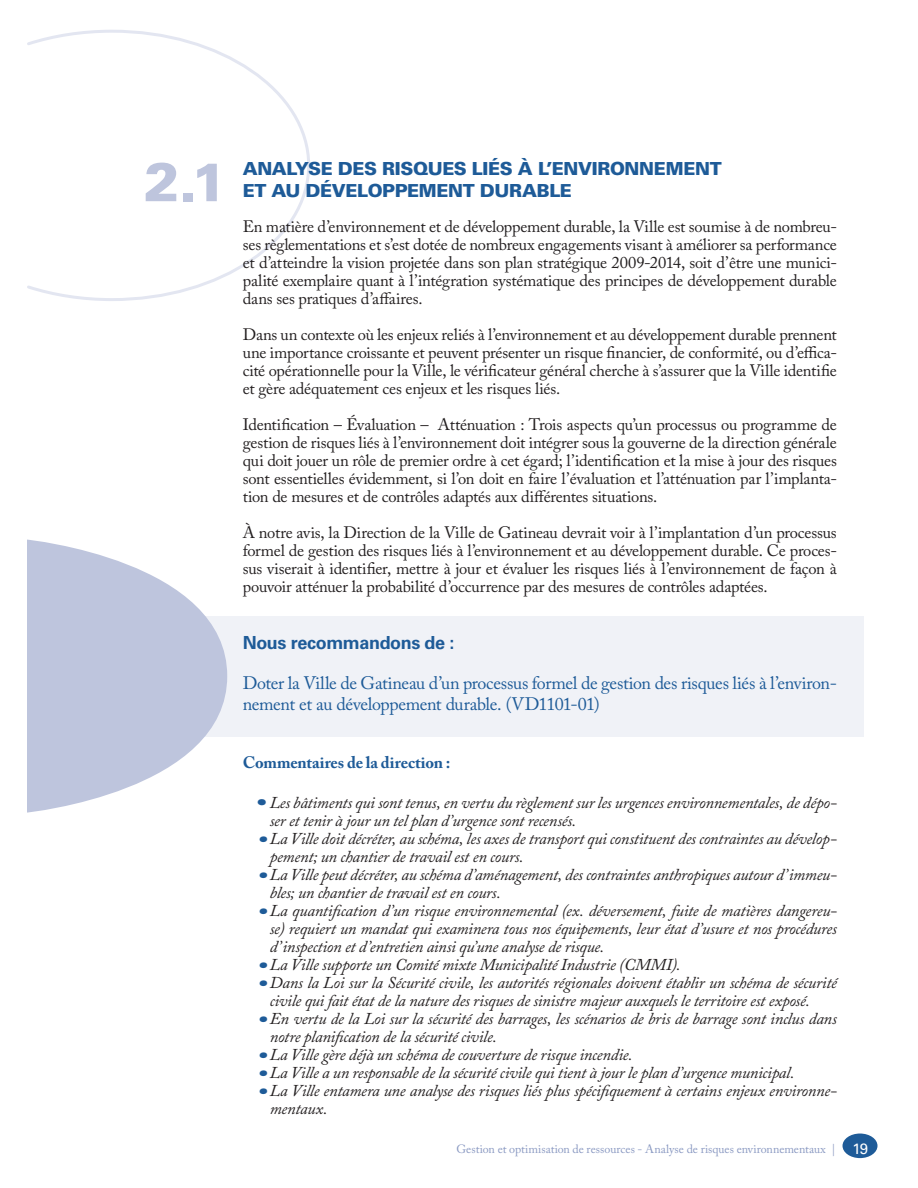
<style>
.page{position:relative;width:918px;height:1188px;background:#fff}
.page>*{position:absolute;margin:0;border:0;box-sizing:border-box;transform-origin:0 0}
.t1{font:900 54px "Univers LT Std";color:#bec5dd}
.Recommandation{font:18px/21.6px "Adobe Caslon Pro";letter-spacing:-.02em;color:#1e5b98}
.t2{font:900 18px "Univers LT Std";letter-spacing:-.02em;color:#1e5b98}
.Titre_des_recommanda{font:700 18px "Univers LT Std";letter-spacing:-.02em;color:#1e5b98}
.Sous-titre{font:16.5px/18px "Adobe Caslon Pro";letter-spacing:-.015em;color:#231f20;text-align:justify}
.liste_à_puces{font:italic 16.5px/18px "Adobe Caslon Pro";letter-spacing:-.015em;color:#231f20}
.Sous-titre-2{font:700 16.5px "Adobe Caslon Pro";letter-spacing:-.01em;color:#1e5b98}
.Texte{font:12px "Adobe Caslon Pro";color:#8a99c2}
.s1{font-style:normal;font-size:27px;color:#1e5b98}
.s2{font-size:27px;color:#1e5b98}
.s3{font-family:"Univers LT Std";font-size:15px;color:#fff}
</style>
<div class="page">
<div style="left:843px;top:1134px;width:34px;height:24px;background:#1e5b98;border-radius:50%"></div>
<div style="left:52px;top:616px;width:812px;height:121px;background:#f0f2f7"></div>
<svg style="left:27px;top:540px;width:200px;height:273px;fill:#bec5dd"></svg>
<svg style="left:27px;top:30px;width:283px;height:271px"></svg>
<p class="t1" style="left:144px;top:148px;width:85px">2.1</p>
<p class="t2" style="left:243px;top:157px;width:480px">ANALYSE DES RISQUES LIÉS À L’ENVIRONNEMENT</p>
<p class="t2" style="left:243px;top:179px;width:331px">ET AU DÉVELOPPEMENT DURABLE</p>
<p class="Sous-titre" style="left:243px;top:217px;width:596px">En matière d’environnement et de développement durable, la Ville est soumise à de nombreu&shy;ses règlementations et s’est dotée de nombreux engagements visant à améliorer sa performance et d’atteindre la vision projetée dans son plan stratégique 2009-2014, soit d’être une munici&shy;palité exemplaire quant à l’intégration systématique des principes de développement durable dans ses pratiques d’affaires.</p>
<p class="Sous-titre" style="left:243px;top:325px;width:596px">Dans un contexte où les enjeux reliés à l’environnement et au développement durable prennent une importance croissante et peuvent présenter un risque financier, de conformité, ou d’effica&shy;cité opérationnelle pour la Ville, le vérificateur général cherche à s’assurer que la Ville identifie et gère adéquatement ces enjeux et les risques liés.</p>
<p class="Sous-titre" style="left:243px;top:415px;width:596px">Identification – Évaluation – Atténuation : Trois aspects qu’un processus ou programme de gestion de risques liés à l’environnement doit intégrer sous la gouverne de la direction générale qui doit jouer un rôle de premier ordre à cet égard; l’identification et la mise à jour des risques sont essentielles évidemment, si l’on doit en faire l’évaluation et l’atténuation par l’implanta&shy;tion de mesures et de contrôles adaptés aux différentes situations.</p>
<p class="Sous-titre" style="left:243px;top:523px;width:596px">À notre avis, la Direction de la Ville de Gatineau devrait voir à l’implantation d’un processus formel de gestion des risques liés à l’environnement et au développement durable. Ce proces&shy;sus viserait à identifier, mettre à jour et évaluer les risques liés à l’environnement de façon à pouvoir atténuer la probabilité d’occurrence par des mesures de contrôles adaptées.</p>
<p class="Titre_des_recommanda" style="left:243px;top:632px;width:213px">Nous recommandons de :</p>
<p class="Recommandation" style="left:243px;top:672px;width:596px">Doter la Ville de Gatineau d’un processus formel de gestion des risques liés à l’environ&shy;nement et au développement durable. (VD1101-01)</p>
<p class="Sous-titre-2" style="left:243px;top:753px;width:209px">Commentaires de la direction :</p>
<p class="liste_à_puces" style="left:270px;top:793px;width:569px;text-indent:-14px"><span class="s1">•</span>Les bâtiments qui sont tenus, en vertu du règlement sur les urgences environnementales, de dépo&shy;ser et tenir à jour un tel plan d’urgence sont recensés.</p>
<p class="liste_à_puces" style="left:270px;top:829px;width:569px;text-indent:-14px"><span class="s2">•</span>La Ville doit décréter, au schéma, les axes de transport qui constituent des contraintes au dévelop&shy;pement; un chantier de travail est en cours.</p>
<p class="liste_à_puces" style="left:270px;top:865px;width:569px;text-indent:-14px"><span class="s2">•</span>La Ville peut décréter, au schéma d’aménagement, des contraintes anthropiques autour d’immeu&shy;bles; un chantier de travail est en cours.</p>
<p class="liste_à_puces" style="left:270px;top:901px;width:569px;text-align:justify;text-indent:-14px"><span class="s2">•</span>La quantification d’un risque environnemental (ex. déversement, fuite de matières dangereu&shy;se) requiert un mandat qui examinera tous nos équipements, leur état d’usure et nos procédures d’inspection et d’entretien ainsi qu’une analyse de risque.</p>
<p class="liste_à_puces" style="left:256px;top:955px;width:426px"><span class="s2">•</span>La Ville supporte un Comité mixte Municipalité Industrie (CMMI).</p>
<p class="liste_à_puces" style="left:270px;top:973px;width:569px;text-indent:-14px"><span class="s2">•</span>Dans la Loi sur la Sécurité civile, les autorités régionales doivent établir un schéma de sécurité civile qui fait état de la nature des risques de sinistre majeur auxquels le territoire est exposé.</p>
<p class="liste_à_puces" style="left:270px;top:1009px;width:569px;text-indent:-14px"><span class="s2">•</span>En vertu de la Loi sur la sécurité des barrages, les scénarios de bris de barrage sont inclus dans notre planification de la sécurité civile.</p>
<p class="liste_à_puces" style="left:256px;top:1045px;width:378px"><span class="s2">•</span>La Ville gère déjà un schéma de couverture de risque incendie.</p>
<p class="liste_à_puces" style="left:256px;top:1063px;width:540px"><span class="s2">•</span>La Ville a un responsable de la sécurité civile qui tient à jour le plan d’urgence municipal.</p>
<p class="liste_à_puces" style="left:270px;top:1081px;width:569px;text-indent:-14px"><span class="s2">•</span>La Ville entamera une analyse des risques liés plus spécifiquement à certains enjeux environne&shy;mentaux.</p>
<p class="Texte" style="left:456px;top:1142px;width:413px">Gestion et optimisation de ressources - Analyse de risques environnementaux | <span class="s3">19</span></p>
</div>
